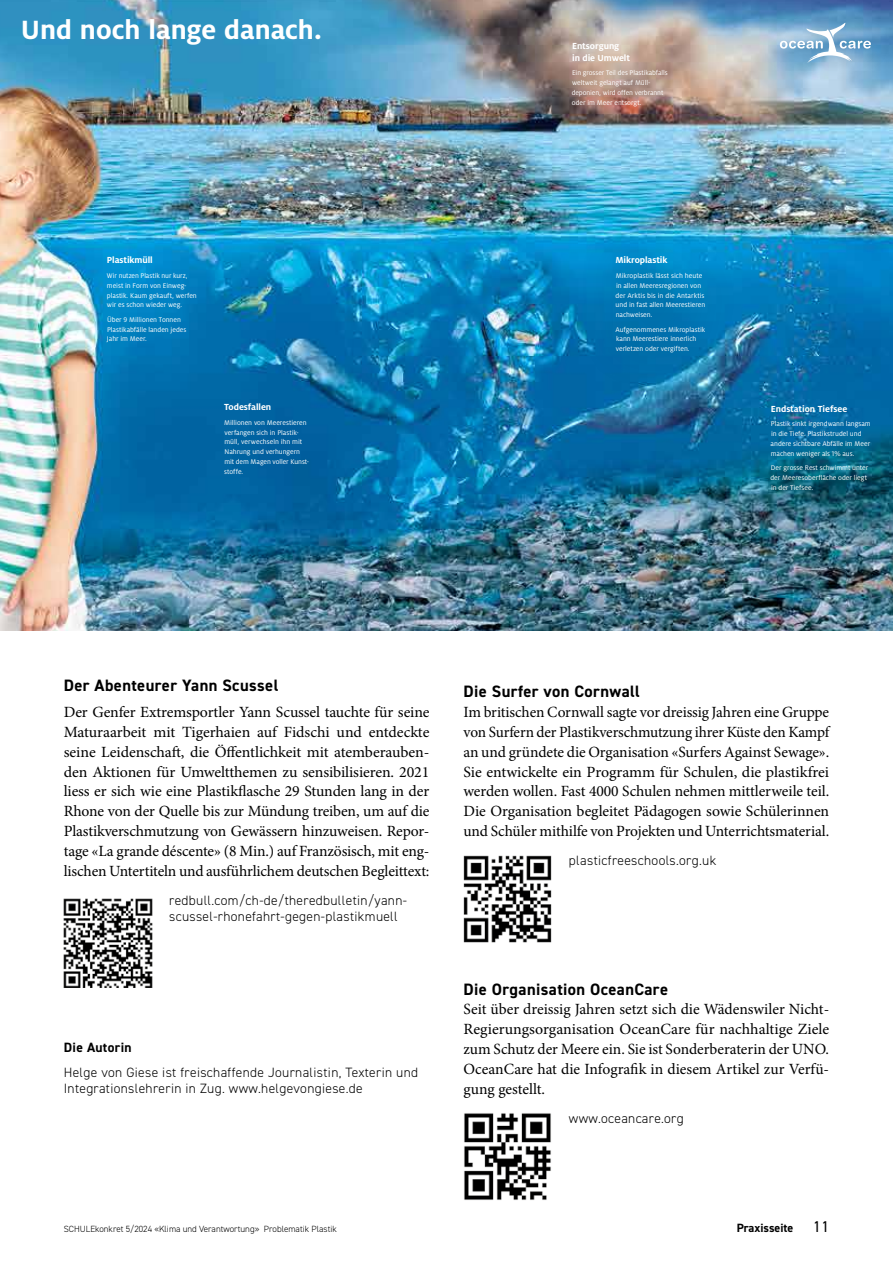
<style>
.page{position:relative;width:893px;height:1263px;background:#fff}
.page>*{position:absolute;margin:0;border:0;box-sizing:border-box;transform-origin:0 0}
.t1{font:700 29.25px "Milo OT";color:#fff}
.t2{font:700 16.5px "DIN2014";letter-spacing:.025em;color:#000}
.t3{font:15.6px/19.8px "Minion Pro";letter-spacing:-.01em;color:#000;text-align:justify}
.t4{font:15.6px "DIN2014";color:#000}
.t5{font:300 13.5px/16.5px "DIN2014";letter-spacing:.025em;color:#000}
.t6{font:700 13.5px "DIN2014";letter-spacing:.025em;color:#000}
.t7{font:700 12px "DIN2014";color:#000}
.t8{font:700 9.75px/11.2px "Milo OT";letter-spacing:-.005em;color:#fff}
.t9{font:300 9px "DIN2014";color:#000}
.t10{font:7.5px/9.8px "Milo OT";letter-spacing:-.005em;color:#fff}
</style>
<div class="page">
<img style="left:0;top:0;width:893px;height:631px">
<div style="left:577px;top:216px;width:164px;height:176px;background:#000;opacity:.75"></div>
<div style="left:756px;top:1px;width:137px;height:83px;background:#1d547a;opacity:.5"></div>
<svg style="left:780px;top:23px;width:91px;height:40px;background:#91b9d7"></svg>
<img style="left:64px;top:899px;width:88px;height:88px">
<img style="left:463px;top:855px;width:89px;height:88px">
<img style="left:464px;top:1113px;width:87px;height:87px">
<h1 class="t1" style="left:21px;top:14px;width:302px">Und noch lange danach.</h1>
<p class="t8" style="left:107px;top:255px;width:47px">Plastikmüll</p>
<p class="t10" style="left:107px;top:271px;width:91px">Wir nutzen Plastik nur kurz, meist in Form von Einweg&shy;plastik. Kaum gekauft, werfen wir es schon wieder weg.</p>
<p class="t10" style="left:107px;top:315px;width:81px">Über 9 Millionen Tonnen<br>Plastikabfälle landen jedes<br>Jahr im Meer.</p>
<p class="t8" style="left:224px;top:401px;width:49px">Todesfallen</p>
<p class="t10" style="left:224px;top:418px;width:86px">Millionen von Meerestieren verfangen sich in Plastik&shy;müll, verwechseln ihn mit<br>Nahrung und verhungern mit dem Magen voller Kunst&shy;stoffe.</p>
<p class="t8" style="left:572px;top:41px;width:59px">Entsorgung<br>in die Umwelt</p>
<p class="t10" style="left:572px;top:68px;width:98px">Ein grosser Teil des Plastikabfalls weltweit gelangt auf Müll&shy;deponien, wird offen verbrannt oder im Meer entsorgt.</p>
<p class="t8" style="left:615px;top:255px;width:54px">Mikroplastik</p>
<p class="t10" style="left:615px;top:271px;width:91px">Mikroplastik lässt sich heute in allen Meeresregionen von der Arktis bis in die Antarktis und in fast allen Meerestieren nachweisen.</p>
<p class="t10" style="left:615px;top:324px;width:91px">Aufgenommenes Mikroplastik kann Meerestiere innerlich verletzen oder vergiften.</p>
<p class="t8" style="left:771px;top:403px;width:78px">Endstation Tiefsee</p>
<p class="t10" style="left:771px;top:419px;width:102px">Plastik sinkt irgendwann langsam in die Tiefe. Plastikstrudel und andere sichtbare Abfälle im Meer machen weniger als 1% aus.</p>
<p class="t10" style="left:770px;top:463px;width:99px">Der grosse Rest schwimmt unter der Meeresoberfläche oder liegt in der Tiefsee.</p>
<p class="t2" style="left:64px;top:674px;width:216px">Der Abenteurer Yann Scussel</p>
<p class="t3" style="left:64px;top:702px;width:367px">Der Genfer Extremsportler Yann Scussel tauchte für seine Maturaarbeit mit Tigerhaien auf Fidschi und entdeckte seine Leidenschaft, die Öffentlichkeit mit atemberauben&shy;den Aktionen für Umweltthemen zu sensibilisieren. 2021 liess er sich wie eine Plastikflasche 29 Stunden lang in der Rhone von der Quelle bis zur Mündung treiben, um auf die Plastikverschmutzung von Gewässern hinzuweisen. Repor&shy;tage «La grande déscente» (8 Min.) auf Französisch, mit eng&shy;lischen Untertiteln und ausführlichem deutschen Begleittext:</p>
<p class="t5" style="left:169px;top:892px;width:239px">redbull.com/ch-de/theredbulletin/yann&shy;scussel-rhonefahrt-gegen-plastikmuell</p>
<p class="t6" style="left:64px;top:1038px;width:69px">Die Autorin</p>
<p class="t5" style="left:64px;top:1064px;width:356px">Helge von Giese ist freischaffende Journalistin, Texterin und<br>Integrationslehrerin in Zug. www.helgevongiese.de</p>
<p class="t2" style="left:463px;top:681px;width:178px">Die Surfer von Cornwall</p>
<p class="t3" style="left:463px;top:702px;width:367px">Im britischen Cornwall sagte vor dreissig Jahren eine Gruppe von Surfern der Plastikverschmutzung ihrer Küste den Kampf an und gründete die Organisation «Surfers Against Sewage».<br>Sie entwickelte ein Programm für Schulen, die plastikfrei werden wollen. Fast 4000 Schulen nehmen mittlerweile teil.<br>Die Organisation begleitet Pädagogen sowie Schülerinnen und Schüler mithilfe von Projekten und Unterrichtsmaterial.</p>
<p class="t5" style="left:569px;top:852px;width:149px">plasticfreeschools.org.uk</p>
<p class="t2" style="left:463px;top:978px;width:206px">Die Organisation OceanCare</p>
<p class="t3" style="left:463px;top:999px;width:367px">Seit über dreissig Jahren setzt sich die Wädenswiler Nicht-Regierungsorganisation OceanCare für nachhaltige Ziele zum Schutz der Meere ein. Sie ist Sonderberaterin der UNO.<br>OceanCare hat die Infografik in diesem Artikel zur Verfü&shy;gung gestellt.</p>
<p class="t5" style="left:569px;top:1110px;width:116px">www.oceancare.org</p>
<p class="t9" style="left:64px;top:1223px;width:275px">SCHULEkonkret 5/2024 «Klima und Verantwortung» Problematik Plastik</p>
<p class="t7" style="left:737px;top:1220px;width:58px">Praxisseite</p>
<p class="t4" style="left:813px;top:1217px;width:17px">11</p>
</div>
